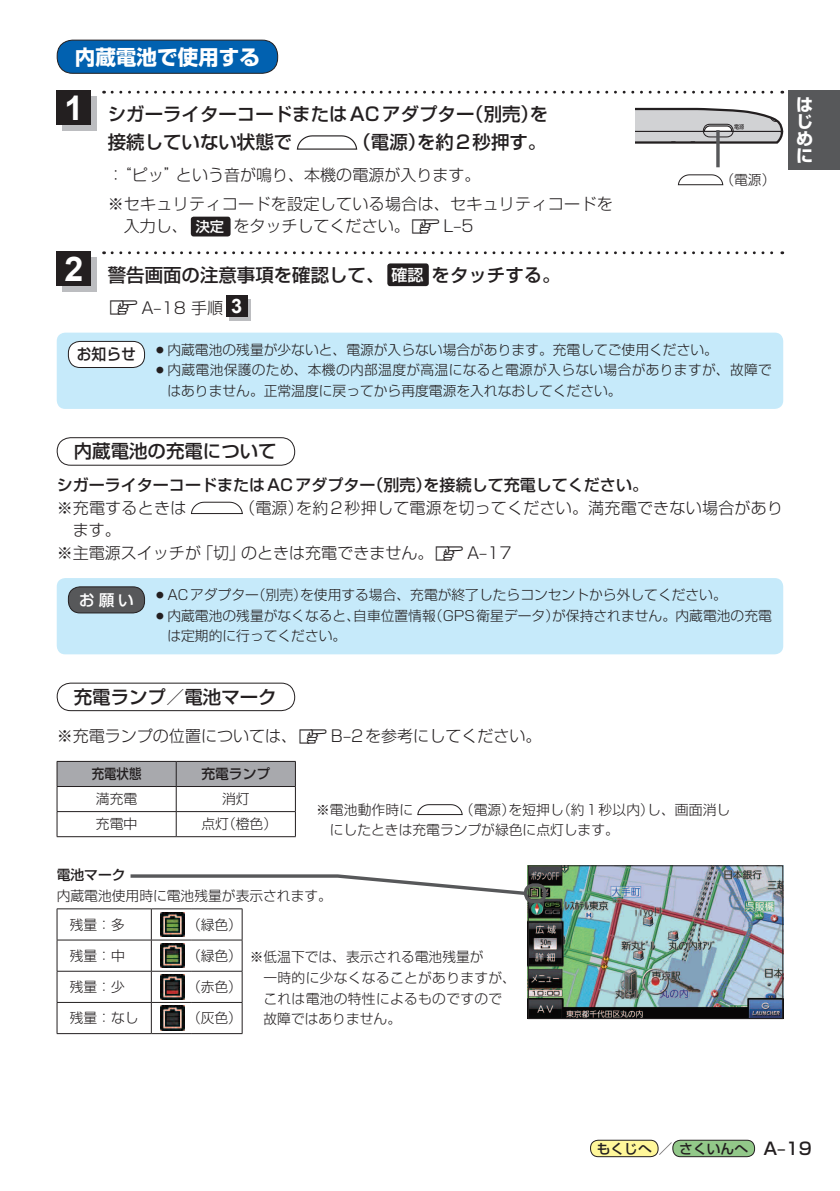
<style>
.page{position:relative;width:840px;height:1191px;background:#fff}
.page>*{position:absolute;margin:0;border:0;box-sizing:border-box;transform-origin:0 0}
.t1{font:700 34px "Arial";color:#fff}
.t2{font:700 20.6px "Shin Go Pro";color:#fff}
.t3{font:500 18.4px/28.4px "Shin Go Pro";color:#231f20}
.t4{font:500 17px "Shin Go Pro";color:#231f20}
.t5{font:700 17px/17px "Shin Go Pro";color:#fff;text-align:justify}
.t6{font:300 16px/22.6px "Shin Go Pro";color:#231f20}
.t7{font:300 16px/28.4px "Shin Go Pro";letter-spacing:.02em;color:#231f20}
.t8{font:500 16px "Shin Go Pro";color:#231f20}
.t9{font:500 15.6px "Shin Go Pro";color:#231f20;scale:.95 1}
.t10{font:500 15.6px "Shin Go Pro";color:#fff}
.t11{font:300 13.8px/20.6px "Shin Go Pro";color:#231f20}
.t12{font:300 13.8px/20.6px "Shin Go Pro";letter-spacing:.025em;color:#231f20}
.t13{font:300 13.8px/20.6px "Shin Go Pro";letter-spacing:.02em;color:#231f20}
.t14{font:500 13.8px "Shin Go Pro";color:#231f20}
.t15{font:500 13.8px "Shin Go Pro";color:#231f20;scale:.9 1}
.s1{font-weight:500;font-size:14.2px;color:#fff}
.s2{font-family:"MC1";font-weight:400;font-size:14.2px}
.s3{font-size:16px;color:#fff}
.s4{font-family:"Arial";font-weight:700;font-size:19.8px;color:#fff}
.s5{font-size:14.2px}
</style>
<div class="page">
<div style="left:788px;top:91px;width:51px;height:79px;background:#57585a"></div>
<div style="left:590px;top:1140px;width:67px;height:16px;background:#fff79a;border-radius:8px"></div>
<div style="left:590px;top:1140px;width:68px;height:17px;border:1px solid #231f20;border-radius:8px"></div>
<div style="left:672px;top:1140px;width:82px;height:16px;background:#92c889;border-radius:8px"></div>
<div style="left:672px;top:1140px;width:82px;height:17px;border:1px solid #231f20;border-radius:8px"></div>
<svg style="left:296px;top:135px;width:62px;height:15px"></svg>
<div style="left:191px;top:217px;width:39px;height:19px;background:#231f20;border-radius:3px"></div>
<svg style="left:112px;top:91px;width:670px;height:3px"></svg>
<div style="left:62px;top:96px;width:34px;height:34px;background:#bcbdc0"></div>
<div style="left:57px;top:91px;width:34px;height:34px;background:#231f20"></div>
<div style="left:57px;top:40px;width:220px;height:33px;background:#0161b0;border-radius:16px"></div>
<div style="left:57px;top:40px;width:221px;height:34px;border:1px solid #231f20;border-radius:16px"></div>
<div style="left:387px;top:263px;width:41px;height:23px;background:#231f20;border-radius:3px"></div>
<svg style="left:229px;top:299px;width:21px;height:21px"></svg>
<div style="left:226px;top:296px;width:21px;height:21px;background:#231f20"></div>
<svg style="left:112px;top:251px;width:670px;height:3px"></svg>
<div style="left:62px;top:257px;width:34px;height:34px;background:#bcbdc0"></div>
<div style="left:57px;top:251px;width:34px;height:34px;background:#231f20"></div>
<hr style="left:57px;top:908px;width:94px;height:1px;background:#231f20">
<hr style="left:57px;top:909px;width:1px;height:30px;background:#231f20">
<hr style="left:151px;top:908px;width:40px;height:1px;background:#231f20">
<hr style="left:151px;top:909px;width:1px;height:30px;background:#231f20">
<hr style="left:191px;top:908px;width:51px;height:1px;background:#231f20">
<hr style="left:242px;top:909px;width:1px;height:30px;background:#231f20">
<hr style="left:57px;top:939px;width:94px;height:1px;background:#231f20">
<hr style="left:57px;top:940px;width:1px;height:31px;background:#231f20">
<hr style="left:151px;top:939px;width:40px;height:1px;background:#231f20">
<hr style="left:151px;top:940px;width:1px;height:31px;background:#231f20">
<hr style="left:191px;top:939px;width:51px;height:1px;background:#231f20">
<hr style="left:242px;top:940px;width:1px;height:31px;background:#231f20">
<hr style="left:57px;top:971px;width:94px;height:1px;background:#231f20">
<hr style="left:57px;top:971px;width:1px;height:31px;background:#231f20">
<hr style="left:151px;top:971px;width:40px;height:1px;background:#231f20">
<hr style="left:151px;top:971px;width:1px;height:31px;background:#231f20">
<hr style="left:191px;top:971px;width:51px;height:1px;background:#231f20">
<hr style="left:242px;top:971px;width:1px;height:31px;background:#231f20">
<hr style="left:57px;top:1002px;width:94px;height:1px;background:#231f20">
<hr style="left:57px;top:1002px;width:1px;height:31px;background:#231f20">
<hr style="left:151px;top:1002px;width:40px;height:1px;background:#231f20">
<hr style="left:151px;top:1002px;width:1px;height:31px;background:#231f20">
<hr style="left:191px;top:1002px;width:51px;height:1px;background:#231f20">
<hr style="left:242px;top:1002px;width:1px;height:31px;background:#231f20">
<hr style="left:57px;top:1033px;width:94px;height:1px;background:#231f20">
<hr style="left:151px;top:1033px;width:40px;height:1px;background:#231f20">
<hr style="left:191px;top:1033px;width:51px;height:1px;background:#231f20">
<img style="left:160px;top:912px;width:25px;height:24px">
<img style="left:160px;top:943px;width:25px;height:25px">
<img style="left:160px;top:974px;width:25px;height:25px">
<img style="left:160px;top:1005px;width:25px;height:25px">
<div style="left:57px;top:682px;width:238px;height:29px;border:1px solid #231f20;border-radius:14px"></div>
<hr style="left:57px;top:836px;width:119px;height:1px;background:#231f20">
<hr style="left:176px;top:836px;width:119px;height:1px;background:#231f20">
<svg style="left:57px;top:761px;width:239px;height:75px"></svg>
<hr style="left:176px;top:786px;width:119px;height:1px;background:#231f20">
<svg style="left:417px;top:804px;width:46px;height:11px"></svg>
<img style="left:529px;top:867px;width:251px;height:150px">
<div style="left:527px;top:865px;width:255px;height:154px;border:1px solid #231f20"></div>
<svg style="left:130px;top:872px;width:398px;height:25px"></svg>
<div style="left:523px;top:883px;width:23px;height:20px;border:3px solid #57585a;border-radius:8px"></div>
<div style="left:57px;top:333px;width:725px;height:76px;background:#c6eafa;border-radius:9px"></div>
<div style="left:68px;top:341px;width:76px;height:26px;background:#fff;border-radius:12px"></div>
<div style="left:68px;top:341px;width:77px;height:27px;border:1px solid #231f20;border-radius:12px"></div>
<svg style="left:190px;top:501px;width:53px;height:14px"></svg>
<div style="left:57px;top:437px;width:238px;height:28px;border:1px solid #231f20;border-radius:14px"></div>
<div style="left:57px;top:578px;width:725px;height:76px;background:#c6eafa;border-radius:9px"></div>
<div style="left:68px;top:587px;width:76px;height:26px;background:#57585a;border-radius:12px"></div>
<div style="left:68px;top:586px;width:77px;height:27px;border:1px solid #231f20;border-radius:12px"></div>
<svg style="left:635px;top:108px;width:147px;height:36px;background:#b4b4b5"></svg>
<svg style="left:715px;top:130px;width:4px;height:37px"></svg>
<svg style="left:677px;top:174px;width:46px;height:12px"></svg>
<h2 class="t2" style="left:75px;top:40px;width:186px">内蔵電池で使用する</h2>
<h1 class="t1" style="left:64px;top:86px;width:20px">1</h1>
<h1 class="t1" style="left:64px;top:246px;width:20px">2</h1>
<h3 class="t3" style="left:108px;top:98px;width:441px">シガーライターコードまたはACアダプター（別売）を接続していない状態で</h3>
<h3 class="t3" style="left:352px;top:126px;width:195px">（電源）を約2秒押す。</h3>
<p class="t7" style="left:108px;top:159px;width:506px">：“ピッ”という音が鳴り、本機の電源が入ります。<br>※セキュリティコードを設定している場合は、セキュリティコードを</p>
<p class="t6" style="left:124px;top:213px;width:351px">入力し、<span class="s1">決定</span> をタッチしてください。<span class="s2">Z</span>L–5</p>
<h3 class="t3" style="left:108px;top:258px;width:454px">警告画面の注意事項を確認して、<span class="s3">確認</span>をタッチする。</h3>
<p class="t6" style="left:108px;top:294px;width:136px"><span class="s2">Z</span>A–18 手順 <span class="s4">3</span></p>
<p class="t11" style="left:720px;top:168px;width:56px">（電源）</p>
<p class="t9" style="left:77px;top:342px;width:64px">お知らせ</p>
<p class="t11" style="left:153px;top:337px;width:566px">○内蔵電池の残量が少ないと、電源が入らない場合があります。充電してご使用ください。</p>
<p class="t12" style="left:167px;top:358px;width:605px;text-indent:-14px">○内蔵電池保護のため、本機の内部温度が高温になると電源が入らない場合がありますが、故障ではありません。正常温度に戻ってから再度電源を入れなおしてください。</p>
<p class="t5" style="left:795px;top:95px;width:18px">はじめに</p>
<h3 class="t3" style="left:74px;top:435px;width:204px">内蔵電池の充電について</h3>
<p class="t8" style="left:57px;top:472px;width:592px">シガーライターコードまたはACアダプター（別売）を接続して充電してください。</p>
<p class="t6" style="left:57px;top:494px;width:131px">※充電するときは</p>
<p class="t6" style="left:239px;top:494px;width:545px">（電源）を約2秒押して電源を切ってください。満充電できない場合があり</p>
<p class="t6" style="left:57px;top:517px;width:456px;text-indent:16px">ます。<br>※主電源スイッチが「切」のときは充電できません。<span class="s2">Z</span>A–17</p>
<p class="t10" style="left:79px;top:587px;width:56px">お願い</p>
<p class="t11" style="left:153px;top:583px;width:574px">○ACアダプター（別売）を使用する場合、充電が終了したらコンセントから外してください。</p>
<p class="t11" style="left:167px;top:603px;width:605px;text-indent:-14px">○内蔵電池の残量がなくなると、自車位置情報（GPS衛星データ）が保持されません。内蔵電池の充電は定期的に行ってください。</p>
<h3 class="t3" style="left:74px;top:680px;width:204px">充電ランプ／電池マーク</h3>
<p class="t6" style="left:57px;top:723px;width:486px">※充電ランプの位置については、<span class="s2">Z</span>B–2を参考にしてください。</p>
<p class="t15" style="left:92px;top:762px;width:56px">充電状態</p>
<p class="t14" style="left:201px;top:762px;width:70px">充電ランプ</p>
<p class="t11" style="left:96px;top:787px;width:43px">満充電</p>
<p class="t11" style="left:222px;top:787px;width:29px">消灯</p>
<p class="t11" style="left:96px;top:812px;width:43px">充電中</p>
<p class="t11" style="left:201px;top:812px;width:77px">点灯（橙色）</p>
<p class="t11" style="left:330px;top:797px;width:402px;text-indent:130px">（電源）を短押し（約1秒以内）し、画面消しにしたときは充電ランプが緑色に点灯します。</p>
<p class="t11" style="left:316px;top:797px;width:98px">※電池動作時に</p>
<p class="t14" style="left:57px;top:863px;width:70px">電池マーク</p>
<p class="t11" style="left:57px;top:883px;width:276px">内蔵電池使用時に電池残量が表示されます。</p>
<p class="t11" style="left:70px;top:912px;width:70px">残量：多　</p>
<p class="t11" style="left:187px;top:912px;width:56px">（緑色）</p>
<p class="t11" style="left:70px;top:943px;width:70px">残量：中　</p>
<p class="t11" style="left:187px;top:943px;width:56px">（緑色）</p>
<p class="t11" style="left:70px;top:974px;width:70px">残量：少　</p>
<p class="t11" style="left:187px;top:974px;width:56px">（赤色）</p>
<p class="t11" style="left:70px;top:1006px;width:70px">残量：なし</p>
<p class="t11" style="left:187px;top:1006px;width:56px">（灰色）</p>
<p class="t13" style="left:263px;top:945px;width:254px;text-indent:-14px">※低温下では、表示される電池残量が<br>一時的に少なくなることがありますが、これは電池の特性によるものですので故障ではありません。</p>
<p class="t14" style="left:596px;top:1137px;width:153px">もくじへ<span class="s5">／</span>さくいんへ</p>
<p class="t4" style="left:763px;top:1134px;width:50px">A–19</p>
</div>
